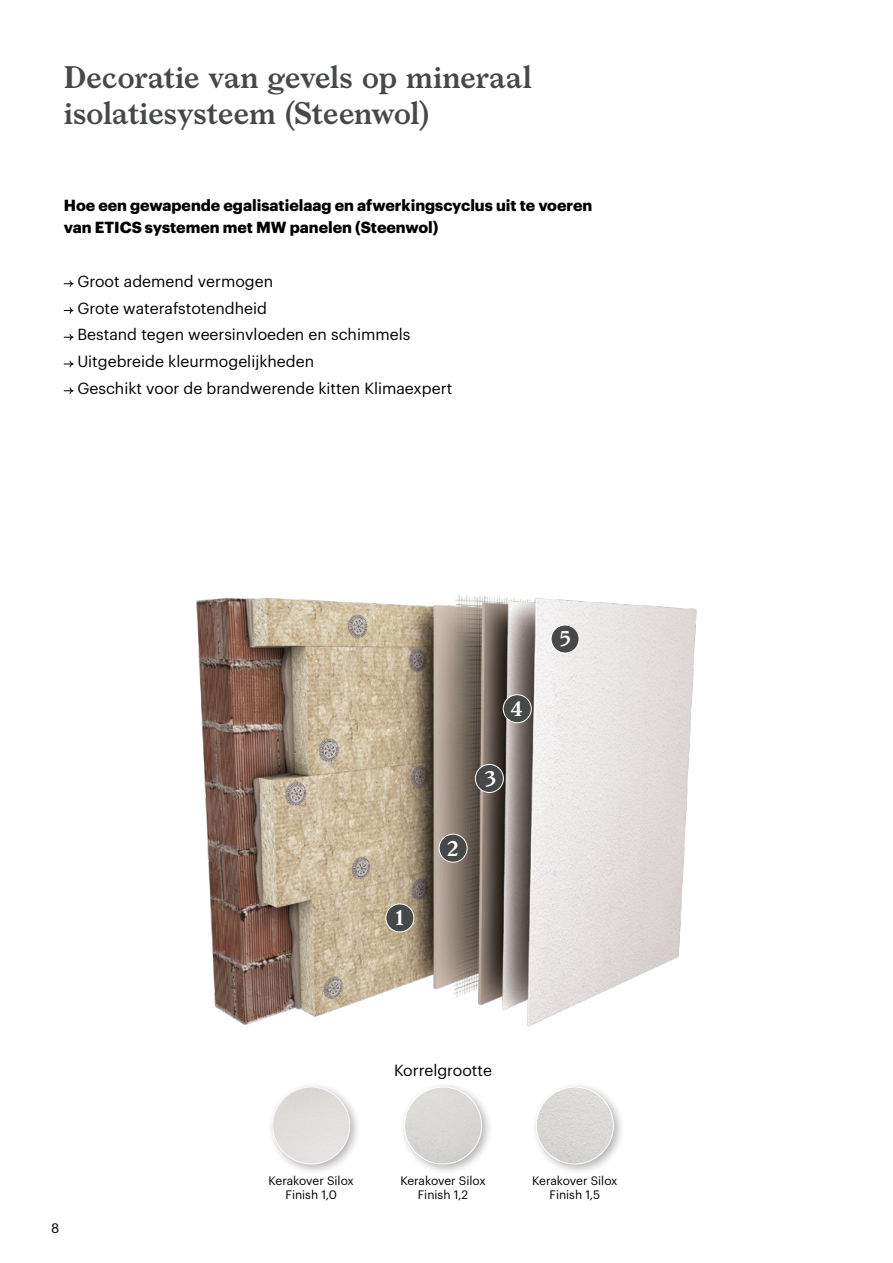
<style>
.page{position:relative;width:893px;height:1263px;background:#fff}
.page>*{position:absolute;margin:0;border:0;box-sizing:border-box;transform-origin:0 0}
.t1{font:600 30px/36px "Larish Neue";letter-spacing:-.01em;color:#474949}
.t2{font:600 20.55px "Larish Neue";color:#fff}
.t3{font:15.75px/26.7px "Graphik";color:#000}
.t4{font:700 15.75px/22.5px "Graphik";color:#000}
.t5{font:13.5px "Graphik";color:#000}
.t6{font:12px/14.4px "Graphik";color:#000;text-align:center}
</style>
<div class="page">
<div style="left:398px;top:1081px;width:95px;height:94px;background:#000;opacity:.3"></div>
<svg style="left:402px;top:1085px;width:82px;height:81px"></svg>
<div style="left:530px;top:1081px;width:95px;height:94px;background:#000;opacity:.3"></div>
<svg style="left:534px;top:1085px;width:82px;height:81px"></svg>
<div style="left:267px;top:1081px;width:94px;height:94px;background:#000;opacity:.3"></div>
<svg style="left:270px;top:1085px;width:82px;height:81px"></svg>
<svg style="left:64px;top:280px;width:10px;height:7px"></svg>
<svg style="left:64px;top:307px;width:10px;height:7px"></svg>
<svg style="left:64px;top:334px;width:10px;height:7px"></svg>
<svg style="left:64px;top:360px;width:10px;height:8px"></svg>
<svg style="left:64px;top:387px;width:10px;height:7px"></svg>
<img style="left:196px;top:595px;width:501px;height:432px">
<div style="left:439px;top:834px;width:28px;height:28px;background:#474949;border-radius:50%"></div>
<div style="left:439px;top:834px;width:29px;height:29px;border:1px solid #fff;border-radius:50%"></div>
<div style="left:475px;top:764px;width:28px;height:28px;background:#474949;border-radius:50%"></div>
<div style="left:475px;top:764px;width:29px;height:29px;border:1px solid #fff;border-radius:50%"></div>
<div style="left:503px;top:695px;width:28px;height:28px;background:#474949;border-radius:50%"></div>
<div style="left:503px;top:694px;width:29px;height:29px;border:1px solid #fff;border-radius:50%"></div>
<div style="left:386px;top:904px;width:28px;height:28px;background:#474949;border-radius:50%"></div>
<div style="left:385px;top:903px;width:29px;height:29px;border:1px solid #fff;border-radius:50%"></div>
<div style="left:551px;top:625px;width:28px;height:28px;background:#474949;border-radius:50%"></div>
<div style="left:551px;top:625px;width:28px;height:28px;border:1px solid #fff;border-radius:50%"></div>
<h1 class="t1" style="left:64px;top:56px;width:470px">Decoratie van gevels op mineraal isolatiesysteem (Steenwol)</h1>
<p class="t4" style="left:64px;top:193px;width:530px">Hoe een gewapende egalisatielaag en afwerkingscyclus uit te voeren van ETICS systemen met MW panelen (Steenwol)</p>
<p class="t3" style="left:77px;top:267px;width:377px">Groot ademend vermogen<br>Grote waterafstotendheid<br>Bestand tegen weersinvloeden en schimmels Uitgebreide kleurmogelijkheden<br>Geschikt voor de brandwerende kitten Klimaexpert</p>
<p class="t5" style="left:51px;top:1218px;width:10px">8</p>
<h2 class="t2" style="left:395px;top:902px;width:11px">1</h2>
<h2 class="t2" style="left:448px;top:832px;width:13px">2</h2>
<h2 class="t2" style="left:510px;top:693px;width:14px">4</h2>
<h2 class="t2" style="left:485px;top:762px;width:13px">3</h2>
<h2 class="t2" style="left:559px;top:623px;width:13px">5</h2>
<p class="t6" style="left:268px;top:1172px;width:87px">Kerakover Silox<br>Finish 1,0</p>
<p class="t3" style="left:394px;top:1055px;width:100px">Korrelgrootte</p>
<p class="t6" style="left:400px;top:1172px;width:87px">Kerakover Silox<br>Finish 1,2</p>
<p class="t6" style="left:532px;top:1172px;width:87px">Kerakover Silox<br>Finish 1,5</p>
</div>
